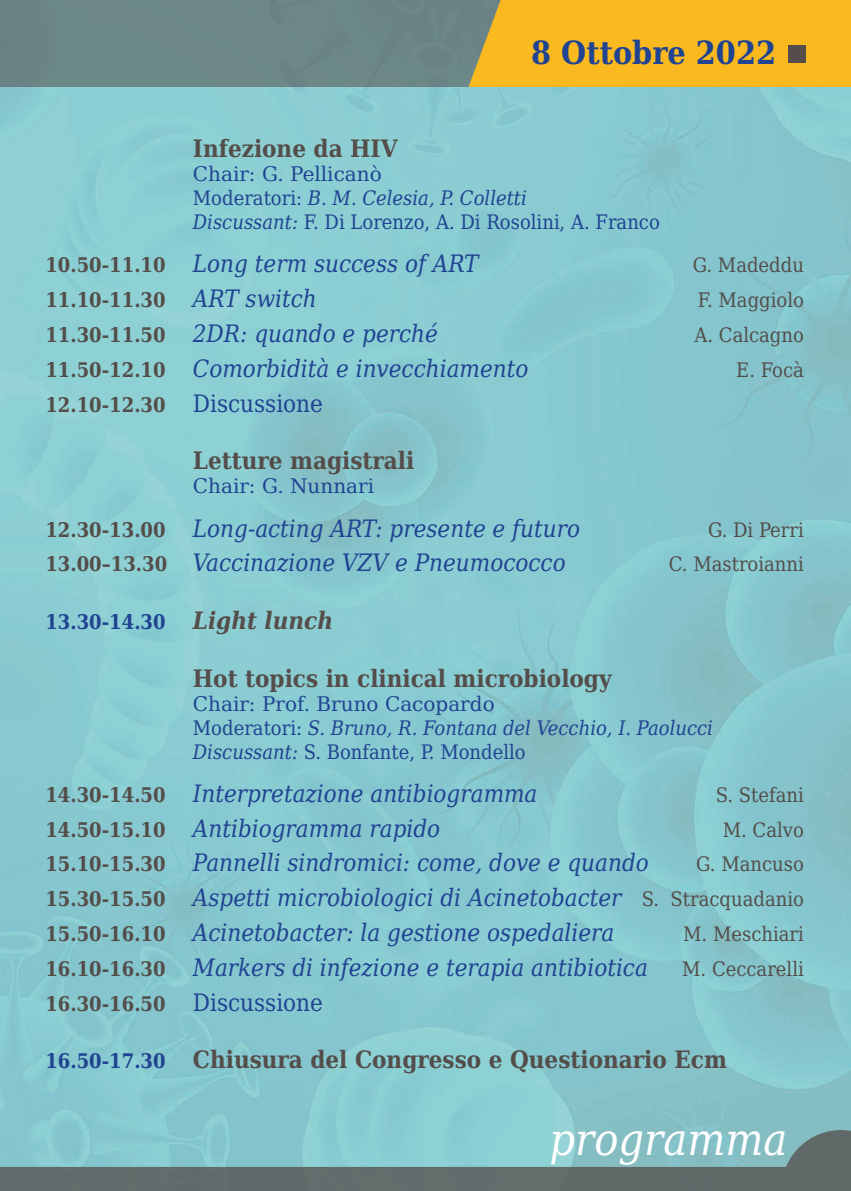
<style>
.page{position:relative;width:851px;height:1191px;background:#fff}
.page>*{position:absolute;margin:0;border:0;box-sizing:border-box;transform-origin:0 0}
.t1{font:italic 44.6px "DejaVu Serif Condensed";color:#fff}
.t2{font:700 32px "DejaVu Serif Condensed";color:#204392}
.t3{font:italic 24px/34.8px "DejaVu Serif Condensed";color:#204392}
.t4{font:700 24px "DejaVu Serif Condensed";color:#544d4a}
.t5{font:20px "DejaVu Serif Condensed";color:#544d4a}
.t6{font:italic 20px/24px "DejaVu Serif Condensed";color:#204392}
.t7{font:20px/24px "DejaVu Serif Condensed";color:#204392}
.t8{font:700 20px "DejaVu Serif";color:#544d4a;scale:.9 1}
.t9{font:20px "DejaVu Serif";color:#204392}
.t10{font:700 20px "DejaVu Serif";color:#204392;scale:.9 1}
.s1{font-style:italic}
.s2{font-family:"DejaVu Serif";font-weight:700;font-style:normal;font-size:20px;color:#544d4a}
.s3{font-family:"DejaVu Serif Condensed";font-weight:400;font-style:italic;font-size:24px;color:#204392}
.s4{font-family:"DejaVu Serif Condensed";font-weight:400;font-size:24px;color:#204392}
.s5{font-family:"DejaVu Serif Condensed";font-style:italic;font-size:24px;color:#544d4a}
.s6{font-style:normal}
.s7{font-style:normal;font-size:20px;color:#544d4a}
.s8{font-family:"DejaVu Serif";font-size:20px;color:#204392}
</style>
<div class="page">
<div style="left:0;top:0;width:850px;height:87px;background:#6c8787"></div>
<svg style="left:0;top:1130px;width:850px;height:61px;background:#769fa2"></svg>
<div style="left:468px;top:0;width:382px;height:87px;background:#f9b91f"></div>
<div style="left:788px;top:46px;width:17px;height:17px;background:#544d4a"></div>
<h2 class="t2" style="left:531px;top:28px;width:246px">8 Ottobre 2022</h2>
<p class="t4" style="left:193px;top:130px;width:206px">Infezione da HIV</p>
<p class="t9" style="left:193px;top:159px;width:190px">Chair: G. Pellicanò</p>
<p class="t7" style="left:193px;top:186px;width:468px">Moderatori: <span class="s1">B. M. Celesia, P. Colletti<br>Discussant:</span> F. Di Lorenzo, A. Di Rosolini, A. Franco</p>
<p class="t3" style="left:45px;top:246px;width:435px"><span class="s2">10.50-11.10</span> Long term success of ART</p>
<p class="t5" style="left:692px;top:250px;width:113px">G. Madeddu</p>
<p class="t8" style="left:45px;top:284px;width:303px">11.10-11.30 <span class="s3">ART switch</span></p>
<p class="t5" style="left:697px;top:285px;width:108px">F. Maggiolo</p>
<p class="t3" style="left:45px;top:315px;width:394px"><span class="s2">11.30-11.50</span> 2DR: quando e perché</p>
<p class="t5" style="left:694px;top:320px;width:111px">A. Calcagno</p>
<p class="t3" style="left:45px;top:350px;width:176px"><span class="s2">11.50-12.10</span> Comorbiditàei</p>
<p class="t3" style="left:362px;top:350px;width:91px">nvecchiame</p>
<p class="t3" style="left:492px;top:350px;width:25px">nto</p>
<p class="t5" style="left:736px;top:355px;width:69px">E. Focà</p>
<p class="t8" style="left:45px;top:389px;width:310px">12.10-12.30 <span class="s4">Discussione</span></p>
<p class="t4" style="left:193px;top:442px;width:223px">Letture magistrali</p>
<p class="t9" style="left:193px;top:471px;width:183px">Chair: G. Nunnari</p>
<p class="t3" style="left:45px;top:510px;width:536px"><span class="s2">12.30-13.00</span> Long-acting ART: presente e futuro</p>
<p class="t5" style="left:708px;top:514px;width:97px">G. Di Perri</p>
<p class="t3" style="left:45px;top:545px;width:522px"><span class="s2">13.00–13.30</span> Vaccinazione VZV e Pneumococco</p>
<p class="t5" style="left:668px;top:549px;width:136px">C. Mastroianni</p>
<p class="t10" style="left:45px;top:606px;width:321px">13.30-14.30 <span class="s5">Light lunch</span></p>
<p class="t4" style="left:193px;top:659px;width:420px">Hot topics in clinical microbiology</p>
<p class="t9" style="left:193px;top:688px;width:303px">Chair: Prof. Bruno Cacopardo</p>
<p class="t6" style="left:193px;top:715px;width:521px"><span class="s6">Moderatori:</span> S. Bruno, R. Fontana del Vecchio, I. Paolucci<br>Discussant: <span class="s6">S. Bonfante, P. Mondello</span></p>
<p class="t3" style="left:45px;top:775px;width:493px"><span class="s2">14.30-14.50</span> Interpretazione antibiogramma</p>
<p class="t5" style="left:715px;top:779px;width:89px">S. Stefani</p>
<p class="t3" style="left:45px;top:810px;width:396px"><span class="s2">14.50-15.10</span> Antibiogramma rapido</p>
<p class="t5" style="left:722px;top:814px;width:83px">M. Calvo</p>
<p class="t3" style="left:45px;top:845px;width:605px"><span class="s2">15.10-15.30</span> Pannelli sindromici: come, dove e quando</p>
<p class="t5" style="left:696px;top:849px;width:109px">G. Mancuso</p>
<p class="t3" style="left:45px;top:879px;width:760px"><span class="s2">15.30-15.50</span> Aspetti microbiologici di Acinetobacter <span class="s7">S. Stracquadanio<br></span><span class="s2">15.50-16.10</span> Acinetobacter: la gestione ospedaliera</p>
<p class="t5" style="left:683px;top:919px;width:122px">M. Meschiari</p>
<p class="t3" style="left:45px;top:949px;width:604px"><span class="s2">16.10-16.30</span> Markers di infezione e terapia antibiotica</p>
<p class="t5" style="left:682px;top:953px;width:123px">M. Ceccarelli</p>
<p class="t8" style="left:45px;top:987px;width:310px">16.30-16.50 <span class="s4">Discussione</span></p>
<p class="t4" style="left:45px;top:1040px;width:683px"><span class="s8">16.50-17.30</span> Chiusura del Congresso e Questionario Ecm</p>
<h1 class="t1" style="left:549px;top:1106px;width:239px">programma</h1>
</div>
